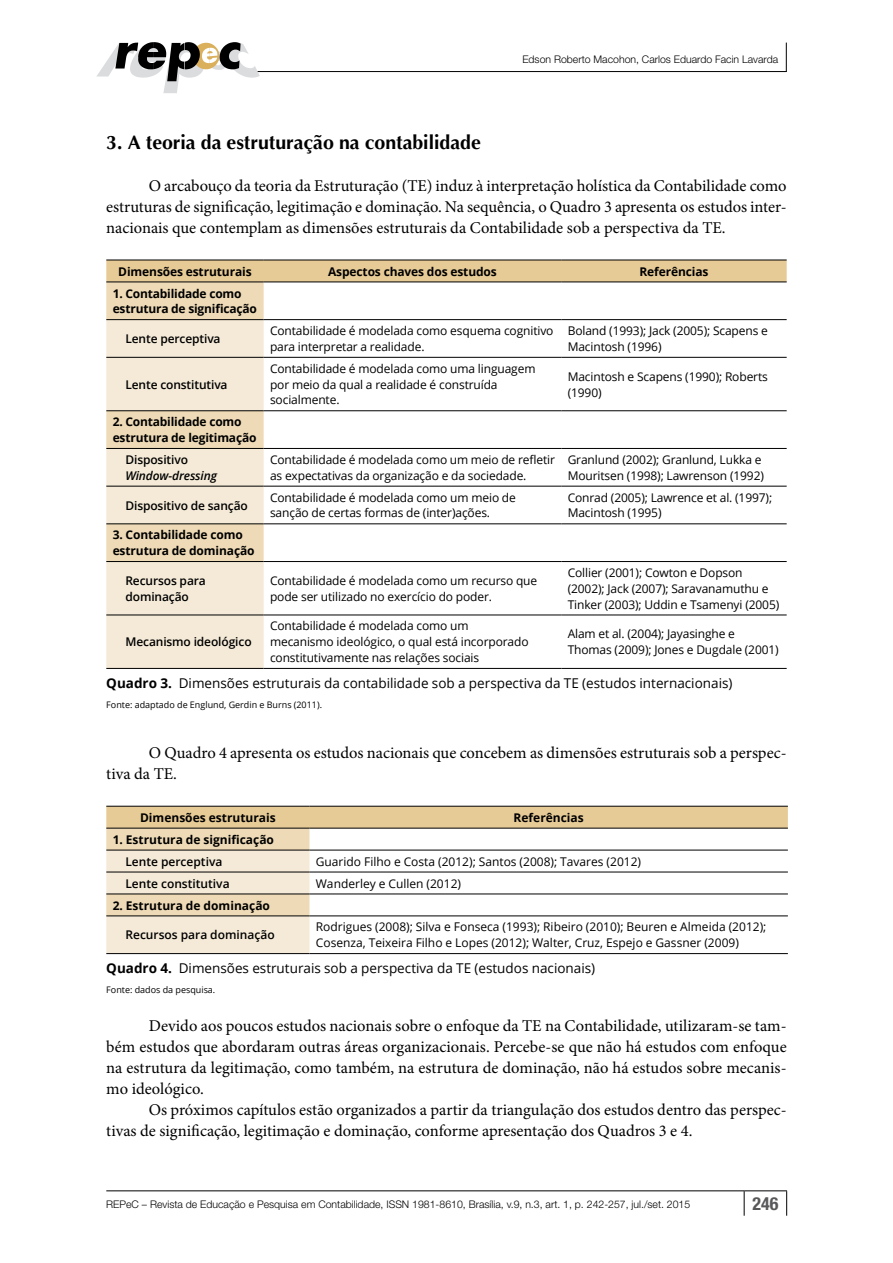
<style>
.page{position:relative;width:893px;height:1263px;background:#fff}
.page>*{position:absolute;margin:0;border:0;box-sizing:border-box;transform-origin:0 0}
.t1{font:700 19.5px "Optima";color:#000}
.t2{font:700 condensed 18px "Helvetica Neue LT Pro";color:#58585a}
.t3{font:16.5px/21px "Minion Pro";color:#000;text-align:justify}
.t4{font:13.5px "Open Sans";color:#000}
.t5{font:12px/15.8px "Open Sans";letter-spacing:-.01em;color:#000}
.t6{font:700 12px/15.8px "Open Sans";letter-spacing:-.01em;color:#000}
.t7{font:600 12px/15.8px "Open Sans";letter-spacing:-.01em;color:#000}
.t8{font:italic 600 12px "Open Sans";letter-spacing:-.01em;color:#000}
.t9{font:300 10.5px "Helvetica Neue LT Std";color:#000}
.t10{font:9px "Open Sans";color:#000}
.s1{font-weight:700}
</style>
<div class="page">
<hr style="left:255px;top:71px;width:531px;height:1px;background:#000">
<svg style="left:97px;top:42px;width:163px;height:51px"></svg>
<svg style="left:786px;top:43px;width:1px;height:29px"></svg>
<hr style="left:106px;top:1190px;width:638px;height:1px;background:#000">
<hr style="left:744px;top:1190px;width:43px;height:1px;background:#000">
<svg style="left:744px;top:1191px;width:1px;height:25px"></svg>
<svg style="left:786px;top:1191px;width:1px;height:25px"></svg>
<svg style="left:106px;top:261px;width:681px;height:264px"></svg>
<svg style="left:106px;top:320px;width:158px;height:348px;background:#f1e5ce"></svg>
<hr style="left:264px;top:319px;width:297px;height:1px;background:#000">
<hr style="left:561px;top:319px;width:226px;height:1px;background:#000">
<hr style="left:264px;top:357px;width:297px;height:1px;background:#000">
<hr style="left:561px;top:357px;width:226px;height:1px;background:#000">
<hr style="left:264px;top:410px;width:297px;height:1px;background:#000">
<hr style="left:561px;top:410px;width:226px;height:1px;background:#000">
<hr style="left:264px;top:448px;width:297px;height:1px;background:#000">
<hr style="left:561px;top:448px;width:226px;height:1px;background:#000">
<hr style="left:264px;top:486px;width:297px;height:1px;background:#000">
<hr style="left:561px;top:486px;width:226px;height:1px;background:#000">
<hr style="left:264px;top:523px;width:297px;height:1px;background:#000">
<hr style="left:561px;top:523px;width:226px;height:1px;background:#000">
<hr style="left:264px;top:561px;width:297px;height:1px;background:#000">
<hr style="left:561px;top:561px;width:226px;height:1px;background:#000">
<hr style="left:264px;top:615px;width:297px;height:1px;background:#000">
<hr style="left:561px;top:615px;width:226px;height:1px;background:#000">
<hr style="left:264px;top:668px;width:297px;height:1px;background:#000">
<hr style="left:561px;top:668px;width:226px;height:1px;background:#000">
<hr style="left:106px;top:260px;width:158px;height:1px;background:#000">
<hr style="left:264px;top:260px;width:297px;height:1px;background:#000">
<hr style="left:561px;top:260px;width:226px;height:1px;background:#000">
<hr style="left:264px;top:282px;width:297px;height:1px;background:#000">
<hr style="left:561px;top:282px;width:226px;height:1px;background:#000">
<hr style="left:106px;top:282px;width:158px;height:1px;background:#000">
<hr style="left:106px;top:319px;width:158px;height:1px;background:#000">
<hr style="left:106px;top:357px;width:158px;height:1px;background:#000">
<hr style="left:106px;top:410px;width:158px;height:1px;background:#000">
<hr style="left:106px;top:448px;width:158px;height:1px;background:#000">
<hr style="left:106px;top:486px;width:158px;height:1px;background:#000">
<hr style="left:106px;top:523px;width:158px;height:1px;background:#000">
<hr style="left:106px;top:561px;width:158px;height:1px;background:#000">
<hr style="left:106px;top:615px;width:158px;height:1px;background:#000">
<hr style="left:106px;top:668px;width:158px;height:1px;background:#000">
<svg style="left:106px;top:807px;width:682px;height:146px"></svg>
<hr style="left:309px;top:850px;width:479px;height:1px;background:#000">
<hr style="left:309px;top:872px;width:479px;height:1px;background:#000">
<hr style="left:309px;top:893px;width:479px;height:1px;background:#000">
<hr style="left:309px;top:915px;width:479px;height:1px;background:#000">
<hr style="left:309px;top:953px;width:479px;height:1px;background:#000">
<hr style="left:106px;top:806px;width:203px;height:1px;background:#000">
<hr style="left:309px;top:806px;width:479px;height:1px;background:#000">
<hr style="left:309px;top:828px;width:479px;height:1px;background:#000">
<hr style="left:106px;top:828px;width:203px;height:1px;background:#000">
<hr style="left:106px;top:850px;width:203px;height:1px;background:#000">
<hr style="left:106px;top:872px;width:203px;height:1px;background:#000">
<hr style="left:106px;top:893px;width:203px;height:1px;background:#000">
<hr style="left:106px;top:915px;width:203px;height:1px;background:#000">
<hr style="left:106px;top:953px;width:203px;height:1px;background:#000">
<p class="t9" style="left:522px;top:53px;width:257px">Edson Roberto Macohon, Carlos Eduardo Facin Lavarda</p>
<h1 class="t1" style="left:106px;top:130px;width:376px">3. A teoria da estruturação na contabilidade</h1>
<p class="t3" style="left:106px;top:175px;width:682px;text-indent:43px">O arcabouço da teoria da Estruturação (TE) induz à interpretação holística da Contabilidade como estruturas de significação, legitimação e dominação. Na sequência, o Quadro 3 apresenta os estudos inter&shy;nacionais que contemplam as dimensões estruturais da Contabilidade sob a perspectiva da TE.</p>
<p class="t6" style="left:118px;top:263px;width:135px">Dimensões estruturais</p>
<p class="t6" style="left:328px;top:263px;width:170px">Aspectos chaves dos estudos</p>
<p class="t6" style="left:639px;top:263px;width:71px">Referências</p>
<p class="t6" style="left:113px;top:285px;width:146px">1. Contabilidade como estrutura de significação</p>
<p class="t7" style="left:125px;top:331px;width:97px">Lente perceptiva</p>
<p class="t5" style="left:270px;top:323px;width:285px">Contabilidade é modelada como esquema cognitivo para interpretar a realidade.</p>
<p class="t5" style="left:568px;top:323px;width:202px">Boland (1993); Jack (2005); Scapens e<br>Macintosh (1996)</p>
<p class="t7" style="left:125px;top:376px;width:104px">Lente constitutiva</p>
<p class="t5" style="left:270px;top:360px;width:267px">Contabilidade é modelada como uma linguagem por meio da qual a realidade é construída socialmente.</p>
<p class="t5" style="left:568px;top:368px;width:202px">Macintosh e Scapens (1990); Roberts (1990)</p>
<p class="t6" style="left:113px;top:414px;width:145px">2. Contabilidade como estrutura de legitimação</p>
<p class="t7" style="left:125px;top:451px;width:64px">Dispositivo</p>
<p class="t8" style="left:125px;top:467px;width:93px">Window-dressing</p>
<p class="t5" style="left:270px;top:451px;width:286px">Contabilidade é modelada como um meio de refletir as expectativas da organização e da sociedade.</p>
<p class="t5" style="left:568px;top:451px;width:198px">Granlund (2002); Granlund, Lukka e<br>Mouritsen (1998); Lawrenson (1992)</p>
<p class="t7" style="left:125px;top:497px;width:124px">Dispositivo de sanção</p>
<p class="t5" style="left:270px;top:489px;width:247px">Contabilidade é modelada como um meio de sanção de certas formas de (inter)ações.</p>
<p class="t5" style="left:568px;top:489px;width:206px">Conrad (2005); Lawrence et al. (1997);<br>Macintosh (1995)</p>
<p class="t6" style="left:113px;top:527px;width:143px">3. Contabilidade como estrutura de dominação</p>
<p class="t7" style="left:125px;top:572px;width:82px">Recursos para dominação</p>
<p class="t5" style="left:270px;top:572px;width:269px">Contabilidade é modelada como um recurso que pode ser utilizado no exercício do poder.</p>
<p class="t5" style="left:568px;top:564px;width:213px">Collier (2001); Cowton e Dopson (2002); Jack (2007); Saravanamuthu e<br>Tinker (2003); Uddin e Tsamenyi (2005)</p>
<p class="t7" style="left:125px;top:634px;width:128px">Mecanismo ideológico</p>
<p class="t5" style="left:270px;top:618px;width:260px">Contabilidade é modelada como um mecanismo ideológico, o qual está incorporado constitutivamente nas relações sociais</p>
<p class="t5" style="left:568px;top:626px;width:213px">Alam et al. (2004); Jayasinghe e<br>Thomas (2009); Jones e Dugdale (2001)</p>
<p class="t4" style="left:106px;top:674px;width:628px"><span class="s1">Quadro 3.</span> Dimensões estruturais da contabilidade sob a perspectiva da TE (estudos internacionais)</p>
<p class="t10" style="left:106px;top:699px;width:217px">Fonte: adaptado de Englund, Gerdin e Burns (2011).</p>
<h3 class="t3" style="left:106px;top:742px;width:682px;text-indent:43px">O Quadro 4 apresenta os estudos nacionais que concebem as dimensões estruturais sob a perspec&shy;tiva da TE.</h3>
<p class="t6" style="left:140px;top:809px;width:137px">Dimensões estruturais</p>
<p class="t6" style="left:514px;top:809px;width:72px">Referências</p>
<p class="t6" style="left:113px;top:831px;width:163px">1. Estrutura de significação</p>
<p class="t7" style="left:125px;top:853px;width:98px">Lente perceptiva</p>
<p class="t5" style="left:316px;top:853px;width:327px">Guarido Filho e Costa (2012); Santos (2008); Tavares (2012)</p>
<p class="t7" style="left:125px;top:875px;width:106px">Lente constitutiva</p>
<p class="t5" style="left:316px;top:875px;width:147px">Wanderley e Cullen (2012)</p>
<p class="t6" style="left:113px;top:897px;width:159px">2. Estrutura de dominação</p>
<p class="t7" style="left:125px;top:927px;width:151px">Recursos para dominação</p>
<p class="t5" style="left:316px;top:919px;width:452px">Rodrigues (2008); Silva e Fonseca (1993); Ribeiro (2010); Beuren e Almeida (2012);<br>Cosenza, Teixeira Filho e Lopes (2012); Walter, Cruz, Espejo e Gassner (2009)</p>
<p class="t4" style="left:106px;top:959px;width:490px"><span class="s1">Quadro 4.</span> Dimensões estruturais sob a perspectiva da TE (estudos nacionais)</p>
<p class="t10" style="left:106px;top:984px;width:111px">Fonte: dados da pesquisa.</p>
<p class="t3" style="left:106px;top:1015px;width:682px;text-indent:43px">Devido aos poucos estudos nacionais sobre o enfoque da TE na Contabilidade, utilizaram-se tam&shy;bém estudos que abordaram outras áreas organizacionais. Percebe-se que não há estudos com enfoque na estrutura da legitimação, como também, na estrutura de dominação, não há estudos sobre mecanis&shy;mo ideológico.</p>
<h3 class="t3" style="left:106px;top:1099px;width:682px;text-indent:43px">Os próximos capítulos estão organizados a partir da triangulação dos estudos dentro das perspec&shy;tivas de significação, legitimação e dominação, conforme apresentação dos Quadros 3 e 4.</h3>
<p class="t9" style="left:106px;top:1197px;width:585px">REPeC – Revista de Educação e Pesquisa em Contabilidade, ISSN 1981-8610, Brasília, v.9, n.3, art. 1, p. 242-257, jul./set. 2015</p>
<h2 class="t2" style="left:752px;top:1192px;width:27px">246</h2>
</div>
